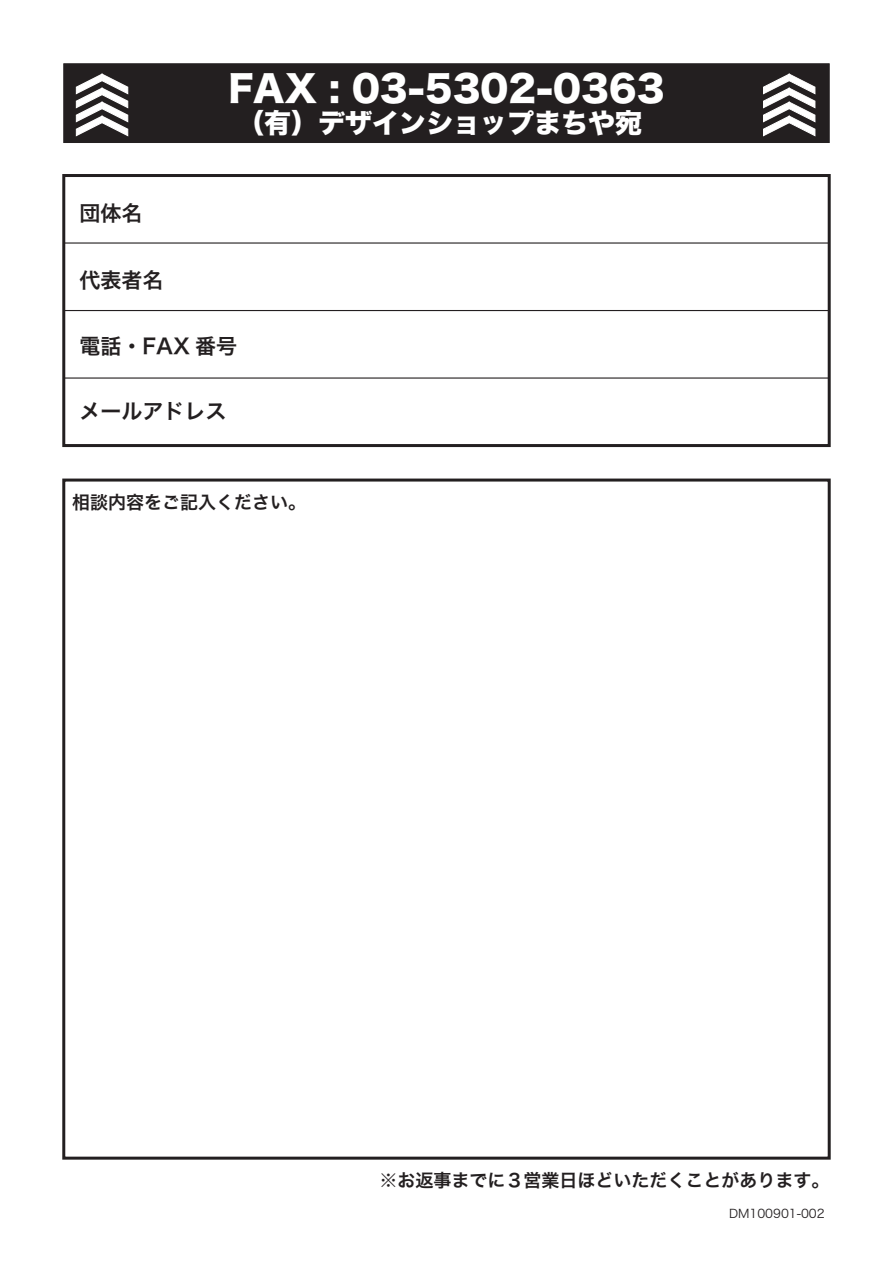
<style>
.page{position:relative;width:893px;height:1263px;background:#fff}
.page>*{position:absolute;margin:0;border:0;box-sizing:border-box;transform-origin:0 0}
.t1{font:36px "Hira Kaku Std N W8";color:#fff}
.t2{font:27px "Hira Kaku Std N W8";color:#fff}
.t3{font:21px "Hira Kaku Pro N W6";color:#231f20}
.t4{font:18px "Hira Kaku Pro N W6";color:#231f20}
.t5{font:12px "Hira Kaku Pro N W3";color:#231f20}
</style>
<div class="page">
<div style="left:64px;top:64px;width:765px;height:78px;background:#231f20"></div>
<div style="left:64px;top:64px;width:765px;height:79px;border:1px solid #231f20"></div>
<svg style="left:76px;top:74px;width:52px;height:62px"></svg>
<svg style="left:763px;top:74px;width:52px;height:62px"></svg>
<div style="left:62px;top:174px;width:769px;height:273px;border:3px solid #231f20"></div>
<div style="left:62px;top:478px;width:769px;height:681px;border:3px solid #231f20"></div>
<svg style="left:63px;top:242px;width:767px;height:2px;background:#817f7f"></svg>
<svg style="left:63px;top:309px;width:767px;height:3px"></svg>
<svg style="left:63px;top:377px;width:767px;height:2px;background:#817f7f"></svg>
<p class="t3" style="left:80px;top:194px;width:64px">団体名</p>
<p class="t3" style="left:80px;top:261px;width:85px">代表者名</p>
<h1 class="t1" style="left:228px;top:68px;width:438px">FAX : 03-5302-0363</h1>
<h2 class="t2" style="left:237px;top:108px;width:406px">（有）デザインショップまちや宛</h2>
<p class="t3" style="left:80px;top:327px;width:159px">電話・FAX 番号</p>
<p class="t3" style="left:80px;top:392px;width:148px">メールアドレス</p>
<p class="t4" style="left:72px;top:485px;width:235px">相談内容をご記入ください。</p>
<p class="t4" style="left:380px;top:1163px;width:451px">※お返事までに３営業日ほどいただくことがあります。</p>
<p class="t5" style="left:729px;top:1203px;width:97px">DM100901-002</p>
</div>
